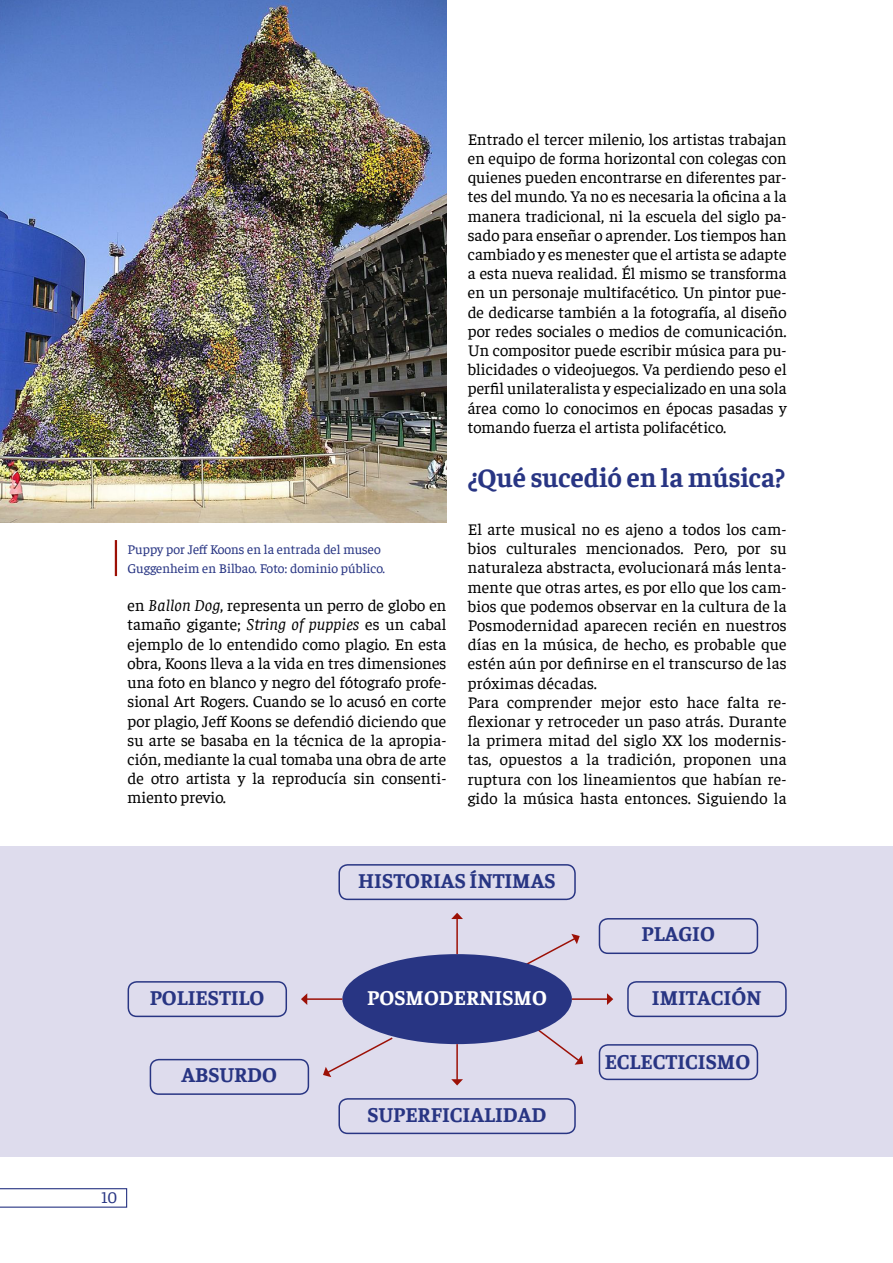
<style>
.page{position:relative;width:893px;height:1263px;background:#fff}
.page>*{position:absolute;margin:0;border:0;box-sizing:border-box;transform-origin:0 0}
.TEXTO{font:700 27px "Faustina";color:#283583}
.t1{font:700 21px "Faustina";color:#283583}
.t2{font:700 21px "Faustina";color:#fff}
.TEXTO-2{font:16.5px/19.2px "Faustina";letter-spacing:.005em;color:#000;text-align:justify}
.t3{font:16.5px "Faustina";color:#283583}
.TEXTO-3{font:13.5px/19.2px "Faustina";color:#283583}
.s1{font-style:italic}
</style>
<div class="page">
<svg style="left:0;top:1188px;width:127px;height:20px"></svg>
<div style="left:0;top:846px;width:893px;height:311px;background:#dedced"></div>
<svg style="left:524px;top:934px;width:56px;height:32px"></svg>
<svg style="left:532px;top:1025px;width:51px;height:40px"></svg>
<svg style="left:323px;top:1036px;width:70px;height:41px"></svg>
<img style="left:0;top:0;width:446px;height:522px">
<hr style="left:115px;top:540px;width:2px;height:36px;background:#9c1006">
<div style="left:342px;top:954px;width:230px;height:90px;background:#283583;border-radius:50%"></div>
<div style="left:338px;top:1098px;width:238px;height:36px;border:2px solid #283583;border-radius:9px"></div>
<div style="left:338px;top:864px;width:238px;height:36px;border:2px solid #283583;border-radius:9px"></div>
<div style="left:128px;top:981px;width:159px;height:36px;border:2px solid #283583;border-radius:9px"></div>
<div style="left:627px;top:981px;width:160px;height:36px;border:2px solid #283583;border-radius:9px"></div>
<div style="left:599px;top:918px;width:159px;height:36px;border:2px solid #283583;border-radius:9px"></div>
<div style="left:599px;top:1044px;width:159px;height:36px;border:2px solid #283583;border-radius:9px"></div>
<div style="left:150px;top:1059px;width:159px;height:36px;border:2px solid #283583;border-radius:9px"></div>
<hr style="left:456px;top:1044px;width:2px;height:36px;background:#9c1006">
<svg style="left:451px;top:1079px;width:12px;height:6px"></svg>
<hr style="left:456px;top:918px;width:2px;height:36px;background:#9c1006">
<svg style="left:451px;top:913px;width:12px;height:6px"></svg>
<hr style="left:307px;top:998px;width:35px;height:2px;background:#9c1006">
<svg style="left:301px;top:993px;width:6px;height:12px"></svg>
<hr style="left:572px;top:998px;width:36px;height:2px;background:#9c1006">
<svg style="left:607px;top:993px;width:6px;height:12px"></svg>
<p class="TEXTO-3" style="left:128px;top:539px;width:259px">Puppy por Jeff Koons en la entrada del museo<br>Guggenheim en Bilbao. Foto: dominio público.</p>
<p class="TEXTO-2" style="left:128px;top:595px;width:320px">en <span class="s1">Ballon Dog</span>, representa un perro de globo en tamaño gigante; <span class="s1">String of puppies</span> es un cabal ejemplo de lo entendido como plagio. En esta obra, Koons lleva a la vida en tres dimensiones una foto en blanco y negro del fótografo profe&shy;sional Art Rogers. Cuando se lo acusó en corte por plagio, Jeff Koons se defendió diciendo que su arte se basaba en la técnica de la apropia&shy;ción, mediante la cual tomaba una obra de arte de otro artista y la reproducía sin consenti&shy;miento previo.</p>
<p class="TEXTO-2" style="left:468px;top:128px;width:320px">Entrado el tercer milenio, los artistas trabajan en equipo de forma horizontal con colegas con quienes pueden encontrarse en diferentes par&shy;tes del mundo. Ya no es necesaria la oficina a la manera tradicional, ni la escuela del siglo pa&shy;sado para enseñar o aprender. Los tiempos han cambiado y es menester que el artista se adapte a esta nueva realidad. Él mismo se transforma en un personaje multifacético. Un pintor pue&shy;de dedicarse también a la fotografía, al diseño por redes sociales o medios de comunicación.<br>Un compositor puede escribir música para pu&shy;blicidades o videojuegos. Va perdiendo peso el perfil unilateralista y especializado en una sola área como lo conocimos en épocas pasadas y tomando fuerza el artista polifacético.</p>
<p class="TEXTO" style="left:468px;top:458px;width:319px">¿Qué sucedió en la música?</p>
<p class="TEXTO-2" style="left:468px;top:519px;width:320px">El arte musical no es ajeno a todos los cam&shy;bios culturales mencionados. Pero, por su naturaleza abstracta, evolucionará más lenta&shy;mente que otras artes, es por ello que los cam&shy;bios que podemos observar en la cultura de la Posmodernidad aparecen recién en nuestros días en la música, de hecho, es probable que estén aún por definirse en el transcurso de las próximas décadas.</p>
<p class="TEXTO-2" style="left:468px;top:691px;width:320px">Para comprender mejor esto hace falta re&shy;flexionar y retroceder un paso atrás. Durante la primera mitad del siglo XX los modernis&shy;tas, opuestos a la tradición, proponen una ruptura con los lineamientos que habían re&shy;gido la música hasta entonces. Siguiendo la</p>
<p class="t1" style="left:358px;top:866px;width:199px">HISTORIAS ÍNTIMAS</p>
<p class="t1" style="left:642px;top:919px;width:75px">PLAGIO</p>
<p class="t1" style="left:150px;top:983px;width:116px">POLIESTILO</p>
<p class="t1" style="left:652px;top:983px;width:111px">IMITACIÓN</p>
<p class="t2" style="left:367px;top:983px;width:181px">POSMODERNISMO</p>
<p class="t1" style="left:181px;top:1060px;width:97px">ABSURDO</p>
<p class="t1" style="left:367px;top:1100px;width:180px">SUPERFICIALIDAD</p>
<p class="t1" style="left:605px;top:1047px;width:147px">ECLECTICISMO</p>
<p class="t3" style="left:101px;top:1186px;width:18px">10</p>
</div>
